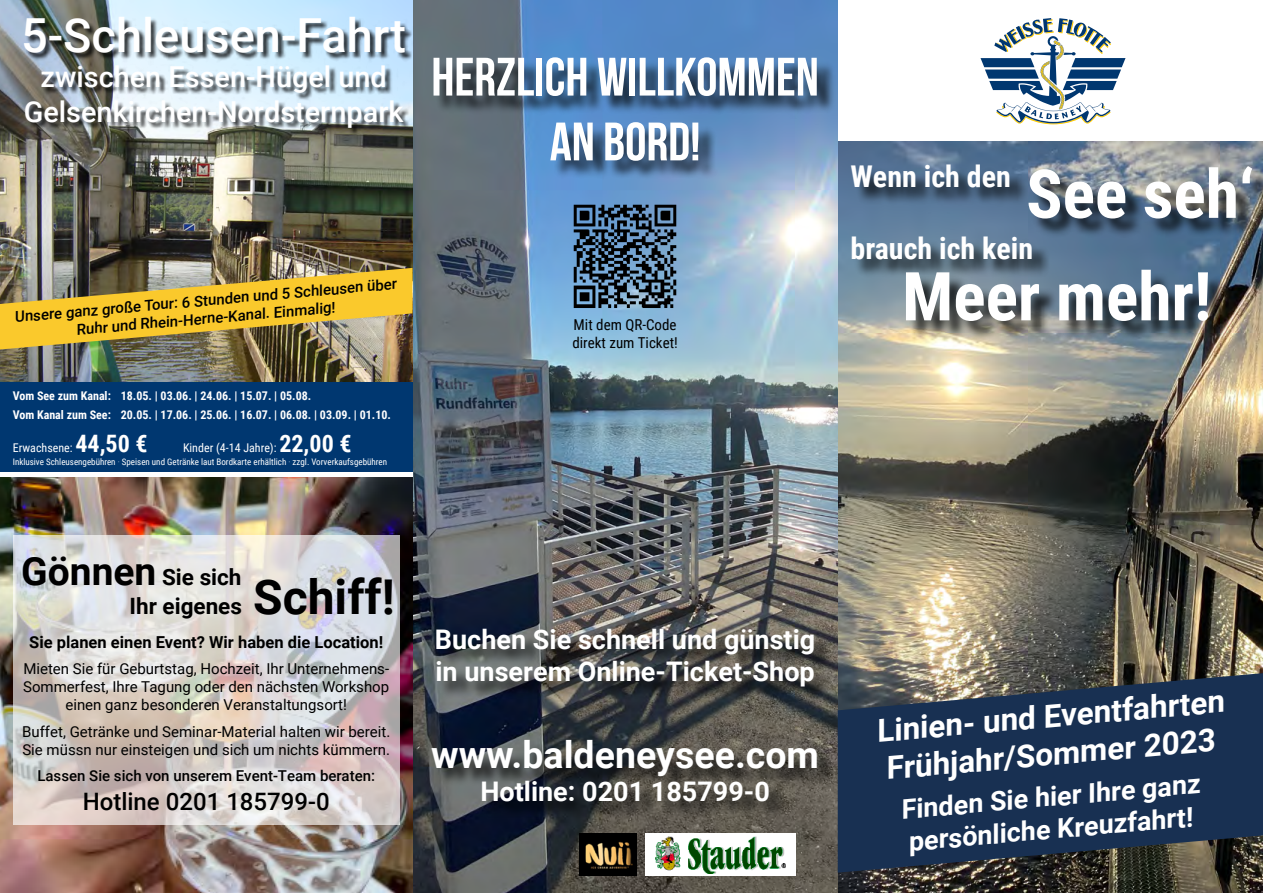
<style>
.page{position:relative;width:1263px;height:893px;background:#fff}
.page>*{position:absolute;margin:0;border:0;box-sizing:border-box;transform-origin:0 0}
.t1{font:700 67.5px "Roboto Condensed";color:#fff}
.t2{font:700 54px/64.8px "Bebas Neue";color:#fff;text-align:center}
.t3{font:500 46.95px "Roboto";color:#fff}
.t4{font:700 37.5px "Roboto";color:#fff}
.t5{font:700 31.5px/37.8px "Roboto";color:#fff}
.t6{font:700 30px "Roboto Condensed";color:#fff}
.t7{font:500 28.8px/34.7px "Roboto";color:#fff;text-align:center}
.t8{font:700 27px/32.4px "Roboto";color:#fff}
.t9{font:500 24px "Roboto";color:#000}
.t10{font:700 22.5px "Roboto";color:#000}
.t11{font:700 16.5px "Roboto";color:#000}
.t12{font:15px/18px "Roboto";color:#000;text-align:center}
.t13{font:500 15px/18px "Roboto";color:#000;text-align:center}
.t14{font:15px/18px "Roboto Condensed";color:#000}
.t15{font:700 12px/18.6px "Roboto Condensed";color:#fff}
.t16{font:12px "Roboto Condensed";color:#fff}
.t17{font:9px "Roboto Condensed";color:#fff}
.s1{font-weight:700;font-size:24px}
.s2{font-weight:300}
.s3{font-size:39px}
.s4{font-size:48px}
</style>
<div class="page">
<img style="left:838px;top:141px;width:425px;height:752px">
<svg style="left:980px;top:18px;width:145px;height:106px"></svg>
<img style="left:412px;top:0;width:426px;height:893px">
<div style="left:434px;top:630px;width:402px;height:189px;background:#000;opacity:.75"></div>
<div style="left:436px;top:60px;width:400px;height:120px;background:#000;opacity:.75"></div>
<img style="left:561px;top:192px;width:128px;height:128px">
<img style="left:579px;top:833px;width:57px;height:43px">
<div style="left:646px;top:833px;width:150px;height:43px;background:#fff"></div>
<img style="left:656px;top:836px;width:130px;height:37px">
<img style="left:0;top:0;width:412px;height:383px">
<div style="left:26px;top:19px;width:387px;height:116px;background:#000;opacity:.75"></div>
<img style="left:0;top:268px;width:412px;height:81px">
<div style="left:0;top:383px;width:412px;height:93px;background:#003770"></div>
<img style="left:0;top:477px;width:412px;height:416px">
<hr style="left:0;top:472px;width:412px;height:4px;background:#fff">
<svg style="left:13px;top:536px;width:387px;height:289px;background:#d7d2cf"></svg>
<svg style="left:838px;top:673px;width:425px;height:200px;background:#23364f"></svg>
<div style="left:854px;top:167px;width:197px;height:111px;background:#000;opacity:.75"></div>
<div style="left:908px;top:272px;width:318px;height:68px;background:#000;opacity:.75"></div>
<div style="left:1030px;top:169px;width:233px;height:68px;background:#000;opacity:.75"></div>
<h3 class="t3" style="left:21px;top:3px;width:387px">5-Schleusen-Fahrt</h3>
<h3 class="t7" style="left:24px;top:58px;width:381px">zwischen Essen-Hügel und<br>Gelsenkirchen-Nordsternpark</h3>
<h2 class="t2" style="left:431px;top:44px;width:389px">HERZLICH WILLKOMMEN<br>AN BORD!</h2>
<p class="t13" style="left:14px;top:307px;width:385px;rotate:-5deg">Unsere ganz große Tour: 6 Stunden und 5 Schleusen über<br>Ruhr und Rhein-Herne-Kanal. Einmalig!</p>
<p class="t15" style="left:13px;top:386px;width:380px">Vom See zum Kanal: 18.05. | 03.06. | 24.06. | 15.07. | 05.08.<br>Vom Kanal zum See: 20.05. | 17.06. | 25.06. | 16.07. | 06.08. | 03.09. | 01.10.</p>
<p class="t16" style="left:13px;top:439px;width:136px">Erwachsene: <span class="s1">44,50 €</span></p>
<p class="t16" style="left:183px;top:439px;width:170px">Kinder (4-14 Jahre): <span class="s1">22,00 €</span></p>
<p class="t17" style="left:13px;top:455px;width:376px">Inklusive Schleusengebühren <span class="s2">·</span> Speisen und Getränke laut Bordkarte erhältlich <span class="s2">·</span> zzgl. Vorverkaufsgebühren</p>
<p class="t14" style="left:572px;top:315px;width:107px">Mit dem QR-Code direkt zum Ticket!</p>
<h3 class="t6" style="left:850px;top:155px;width:162px">Wenn ich den</h3>
<h1 class="t1" style="left:1026px;top:147px;width:230px">See seh‘</h1>
<h3 class="t6" style="left:850px;top:227px;width:184px">brauch ich kein</h3>
<h1 class="t1" style="left:902px;top:249px;width:311px">Meer mehr!</h1>
<h3 class="t10" style="left:21px;top:561px;width:222px"><span class="s3">Gönnen</span> Sie sich</h3>
<h3 class="t10" style="left:130px;top:590px;width:267px">Ihr eigenes <span class="s4">Schiff!</span></h3>
<p class="t11" style="left:29px;top:630px;width:355px">Sie planen einen Event? Wir haben die Location!</p>
<p class="t12" style="left:23px;top:659px;width:368px">Mieten Sie für Geburtstag, Hochzeit, Ihr Unternehmens-<br>Sommerfest, Ihre Tagung oder den nächsten Workshop einen ganz besonderen Veranstaltungsort!</p>
<p class="t12" style="left:22px;top:722px;width:370px;text-align:left">Buffet, Getränke und Seminar-Material halten wir bereit.<br>Sie müssn nur einsteigen und sich um nichts kümmern.</p>
<p class="t13" style="left:37px;top:766px;width:339px">Lassen Sie sich von unserem Event-Team beraten:</p>
<h3 class="t9" style="left:83px;top:784px;width:248px">Hotline 0201 185799-0</h3>
<h3 class="t8" style="left:435px;top:622px;width:382px">Buchen Sie schnell und günstig in unserem Online-Ticket-Shop</h3>
<h3 class="t4" style="left:431px;top:729px;width:389px">www.baldeneysee.com</h3>
<h3 class="t8" style="left:480px;top:774px;width:291px">Hotline: 0201 185799-0</h3>
<h3 class="t5" style="left:875px;top:711px;width:350px;rotate:-5deg">Linien- und Eventfahrten<br>Frühjahr/Sommer 2023</h3>
<h3 class="t8" style="left:899px;top:792px;width:302px;rotate:-5deg">Finden Sie hier Ihre ganz persönliche Kreuzfahrt!</h3>
</div>
